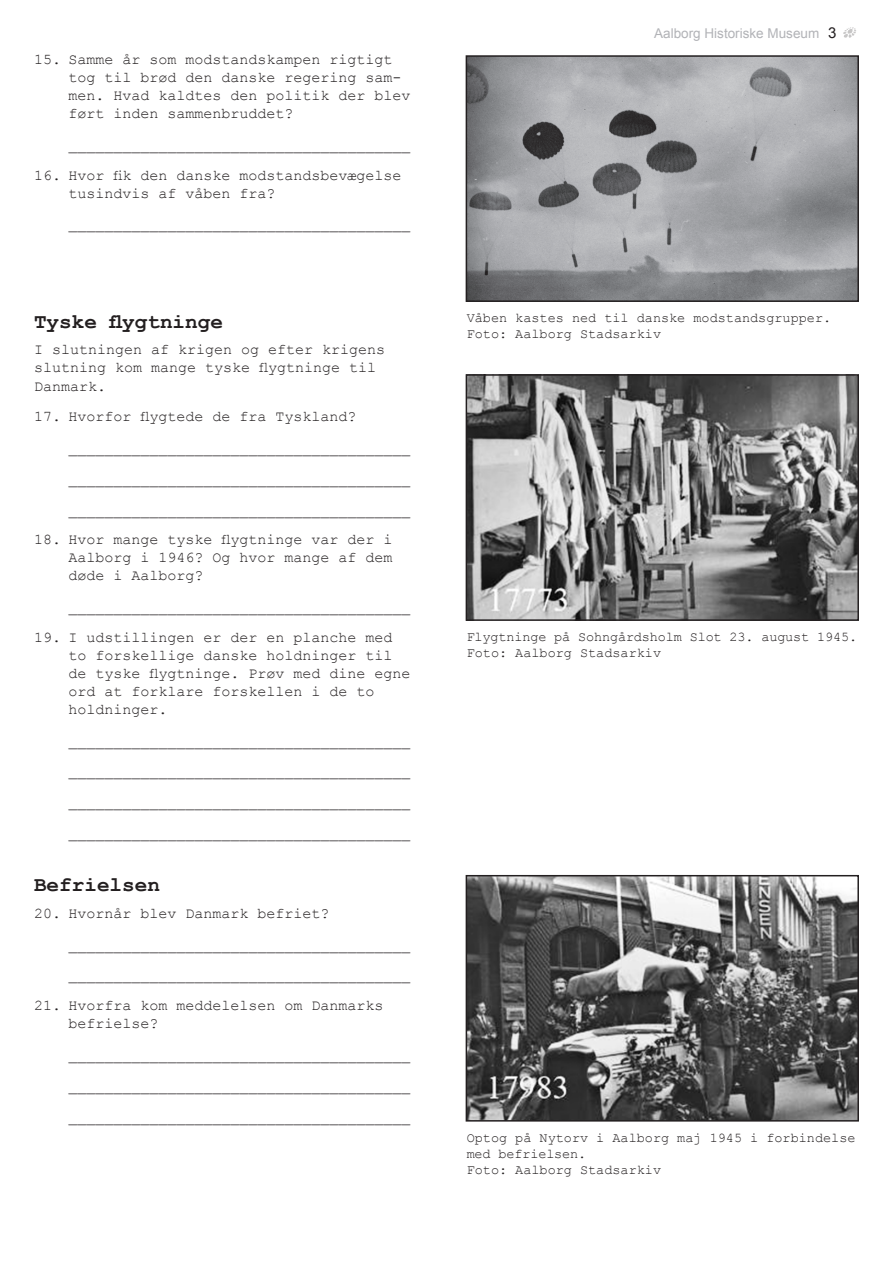
<style>
.page{position:relative;width:893px;height:1263px;background:#fff}
.page>*{position:absolute;margin:0;border:0;box-sizing:border-box;transform-origin:0 0}
.t1{font:700 21px "Courier New";color:#231f20}
.t2{font:15px/18px "Courier New";color:#231f20}
.t3{font:13.5px/16.2px "Courier New";color:#231f20}
.t4{font:13.5px "Arial";color:#b2b3b7}
.s1{font-size:15px;color:#231f20}
</style>
<div class="page">
<svg style="left:843px;top:27px;width:13px;height:11px"></svg>
<img style="left:469px;top:58px;width:387px;height:241px">
<div style="left:466px;top:55px;width:393px;height:247px;border:2px solid #231f20"></div>
<img style="left:469px;top:878px;width:387px;height:240px">
<div style="left:466px;top:875px;width:393px;height:246px;border:2px solid #231f20"></div>
<img style="left:469px;top:377px;width:387px;height:241px">
<div style="left:466px;top:374px;width:393px;height:247px;border:2px solid #231f20"></div>
<p class="t2" style="left:69px;top:50px;width:344px;text-indent:-34px">15. Samme år som modstandskampen rigtigt tog til brød den danske regering sam&shy;men. Hvad kaldtes den politik der blev ført inden sammenbruddet?</p>
<p class="t2" style="left:69px;top:135px;width:344px">______________________________________</p>
<p class="t2" style="left:69px;top:165px;width:335px;text-indent:-34px">16. Hvor fik den danske modstandsbevægelse tusindvis af våben fra?</p>
<p class="t2" style="left:69px;top:214px;width:344px">______________________________________</p>
<p class="t1" style="left:34px;top:308px;width:190px">Tyske flygtninge</p>
<p class="t2" style="left:34px;top:340px;width:353px">I slutningen af krigen og efter krigens slutning kom mange tyske flygtninge til<br>Danmark.</p>
<p class="t2" style="left:34px;top:407px;width:324px">17. Hvorfor flygtede de fra Tyskland?</p>
<p class="t2" style="left:69px;top:438px;width:344px">______________________________________</p>
<p class="t2" style="left:69px;top:469px;width:344px">______________________________________</p>
<p class="t2" style="left:69px;top:499px;width:344px">______________________________________</p>
<p class="t2" style="left:69px;top:530px;width:326px;text-align:justify;text-indent:-34px">18. Hvor mange tyske flygtninge var der i Aalborg i 1946? Og hvor mange af dem døde i Aalborg?</p>
<p class="t2" style="left:69px;top:597px;width:344px">______________________________________</p>
<p class="t2" style="left:69px;top:628px;width:343px;text-indent:-34px">19. I udstillingen er der en planche med to forskellige danske holdninger til de tyske flygtninge. Prøv med dine egne ord at forklare forskellen i de to holdninger.</p>
<p class="t2" style="left:69px;top:730px;width:344px">______________________________________</p>
<p class="t2" style="left:69px;top:761px;width:344px">______________________________________</p>
<p class="t2" style="left:69px;top:792px;width:344px">______________________________________</p>
<p class="t2" style="left:69px;top:823px;width:344px">______________________________________</p>
<p class="t1" style="left:34px;top:872px;width:127px">Befrielsen</p>
<p class="t2" style="left:34px;top:904px;width:297px">20. Hvornår blev Danmark befriet?</p>
<p class="t2" style="left:69px;top:934px;width:344px">______________________________________</p>
<p class="t2" style="left:69px;top:965px;width:344px">______________________________________</p>
<p class="t2" style="left:69px;top:996px;width:317px;text-indent:-34px">21. Hvorfra kom meddelelsen om Danmarks befrielse?</p>
<p class="t2" style="left:69px;top:1045px;width:344px">______________________________________</p>
<p class="t2" style="left:69px;top:1075px;width:344px">______________________________________</p>
<p class="t2" style="left:69px;top:1106px;width:344px">______________________________________</p>
<p class="t4" style="left:654px;top:24px;width:184px">Aalborg Historiske Museum <span class="s1">3</span></p>
<p class="t3" style="left:467px;top:309px;width:366px">Våben kastes ned til danske modstandsgrupper.<br>Foto: Aalborg Stadsarkiv</p>
<p class="t3" style="left:467px;top:628px;width:392px">Flygtninge på Sohngårdsholm Slot 23. august 1945.</p>
<p class="t3" style="left:467px;top:644px;width:196px">Foto: Aalborg Stadsarkiv</p>
<p class="t3" style="left:467px;top:1129px;width:390px">Optog på Nytorv i Aalborg maj 1945 i forbindelse med befrielsen.</p>
<p class="t3" style="left:467px;top:1161px;width:196px">Foto: Aalborg Stadsarkiv</p>
</div>
